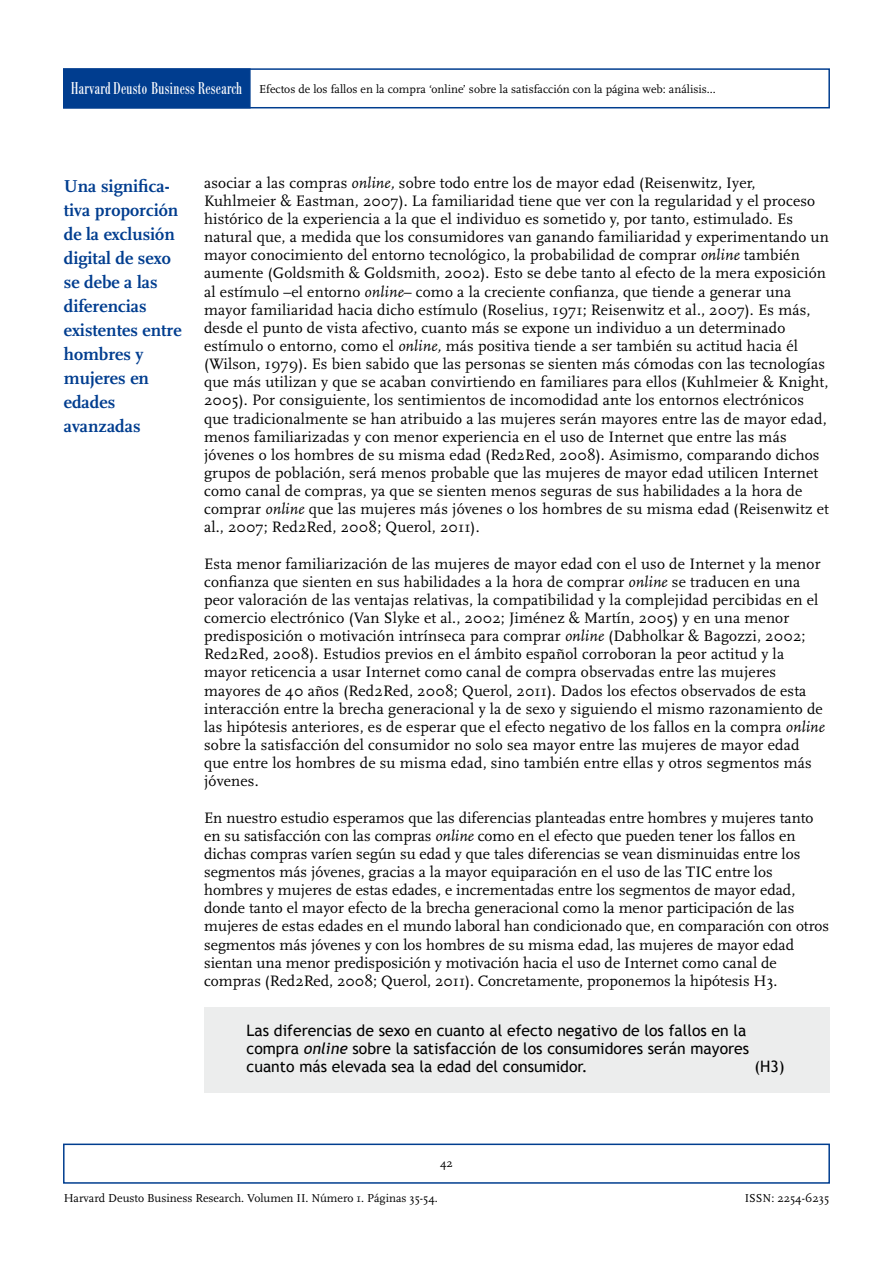
<style>
.page{position:relative;width:893px;height:1263px;background:#fff}
.page>*{position:absolute;margin:0;border:0;box-sizing:border-box;transform-origin:0 0}
.t1{font:700 18px/24px "Scala";color:#003d8f}
.t2{font:15.75px/18.1px "Scala";letter-spacing:.01em;color:#000}
.t3{font:15.75px/18px "Trebuchet MS";color:#000}
.t4{font:12px "Scala";color:#000}
.s1{font-family:"Bodoni BE";font-stretch:condensed;font-size:16.8px;color:#fff}
.s2{font-style:italic}
</style>
<div class="page">
<div style="left:63px;top:68px;width:767px;height:40px;border:2px solid #003d8f"></div>
<div style="left:63px;top:1143px;width:767px;height:41px;border:2px solid #003d8f"></div>
<div style="left:63px;top:68px;width:188px;height:40px;background:#003d8f;border:2px solid #003d8f"></div>
<div style="left:204px;top:1007px;width:625px;height:86px;background:#eceded"></div>
<p class="t4" style="left:71px;top:82px;width:646px"><span class="s1">Harvard Deusto Business Research</span> Efectos de los fallos en la compra ‘online’ sobre la satisfacción con la página web: análisis...</p>
<p class="t1" style="left:64px;top:174px;width:119px">Una significa&shy;tiva proporción de la exclusión digital de sexo se debe a las diferencias existentes entre hombres y mujeres en edades avanzadas</p>
<p class="t2" style="left:204px;top:174px;width:626px">asociar a las compras <span class="s2">online,</span> sobre todo entre los de mayor edad (Reisenwitz, Iyer, Kuhlmeier &amp; Eastman, 2007). La familiaridad tiene que ver con la regularidad y el proceso histórico de la experiencia a la que el individuo es sometido y, por tanto, estimulado. Es natural que, a medida que los consumidores van ganando familiaridad y experimentando un mayor conocimiento del entorno tecnológico, la probabilidad de comprar <span class="s2">online</span> también aumente (Goldsmith &amp; Goldsmith, 2002). Esto se debe tanto al efecto de la mera exposición al estímulo –el entorno <span class="s2">online</span>– como a la creciente confianza, que tiende a generar una mayor familiaridad hacia dicho estímulo (Roselius, 1971; Reisenwitz et al., 2007). Es más, desde el punto de vista afectivo, cuanto más se expone un individuo a un determinado estímulo o entorno, como el <span class="s2">online,</span> más positiva tiende a ser también su actitud hacia él (Wilson, 1979). Es bien sabido que las personas se sienten más cómodas con las tecnologías que más utilizan y que se acaban convirtiendo en familiares para ellos (Kuhlmeier &amp; Knight, 2005). Por consiguiente, los sentimientos de incomodidad ante los entornos electrónicos que tradicionalmente se han atribuido a las mujeres serán mayores entre las de mayor edad, menos familiarizadas y con menor experiencia en el uso de Internet que entre las más jóvenes o los hombres de su misma edad (Red2Red, 2008). Asimismo, comparando dichos grupos de población, será menos probable que las mujeres de mayor edad utilicen Internet como canal de compras, ya que se sienten menos seguras de sus habilidades a la hora de comprar <span class="s2">online</span> que las mujeres más jóvenes o los hombres de su misma edad (Reisenwitz et al., 2007; Red2Red, 2008; Querol, 2011).</p>
<p class="t2" style="left:204px;top:555px;width:622px">Esta menor familiarización de las mujeres de mayor edad con el uso de Internet y la menor confianza que sienten en sus habilidades a la hora de comprar <span class="s2">online</span> se traducen en una peor valoración de las ventajas relativas, la compatibilidad y la complejidad percibidas en el comercio electrónico (Van Slyke et al., 2002; Jiménez &amp; Martín, 2005) y en una menor predisposición o motivación intrínseca para comprar <span class="s2">online</span> (Dabholkar &amp; Bagozzi, 2002; Red2Red, 2008). Estudios previos en el ámbito español corroboran la peor actitud y la mayor reticencia a usar Internet como canal de compra observadas entre las mujeres mayores de 40 años (Red2Red, 2008; Querol, 2011). Dados los efectos observados de esta interacción entre la brecha generacional y la de sexo y siguiendo el mismo razonamiento de las hipótesis anteriores, es de esperar que el efecto negativo de los fallos en la compra <span class="s2">online </span>sobre la satisfacción del consumidor no solo sea mayor entre las mujeres de mayor edad que entre los hombres de su misma edad, sino también entre ellas y otros segmentos más jóvenes.</p>
<p class="t2" style="left:204px;top:809px;width:627px">En nuestro estudio esperamos que las diferencias planteadas entre hombres y mujeres tanto en su satisfacción con las compras <span class="s2">online</span> como en el efecto que pueden tener los fallos en dichas compras varíen según su edad y que tales diferencias se vean disminuidas entre los segmentos más jóvenes, gracias a la mayor equiparación en el uso de las TIC entre los hombres y mujeres de estas edades, e incrementadas entre los segmentos de mayor edad, donde tanto el mayor efecto de la brecha generacional como la menor participación de las mujeres de estas edades en el mundo laboral han condicionado que, en comparación con otros segmentos más jóvenes y con los hombres de su misma edad, las mujeres de mayor edad sientan una menor predisposición y motivación hacia el uso de Internet como canal de compras (Red2Red, 2008; Querol, 2011). Concretamente, proponemos la hipótesis H3.</p>
<p class="t3" style="left:247px;top:1021px;width:504px">Las diferencias de sexo en cuanto al efecto negativo de los fallos en la compra <span class="s2">online</span> sobre la satisfacción de los consumidores serán mayores cuanto más elevada sea la edad del consumidor.</p>
<p class="t3" style="left:754px;top:1057px;width:32px">(H3)</p>
<p class="t4" style="left:440px;top:1156px;width:14px">42</p>
<p class="t4" style="left:64px;top:1192px;width:376px">Harvard Deusto Business Research. Volumen II. Número 1. Páginas 35-54.</p>
<p class="t4" style="left:745px;top:1192px;width:86px">ISSN: 2254-6235</p>
</div>
